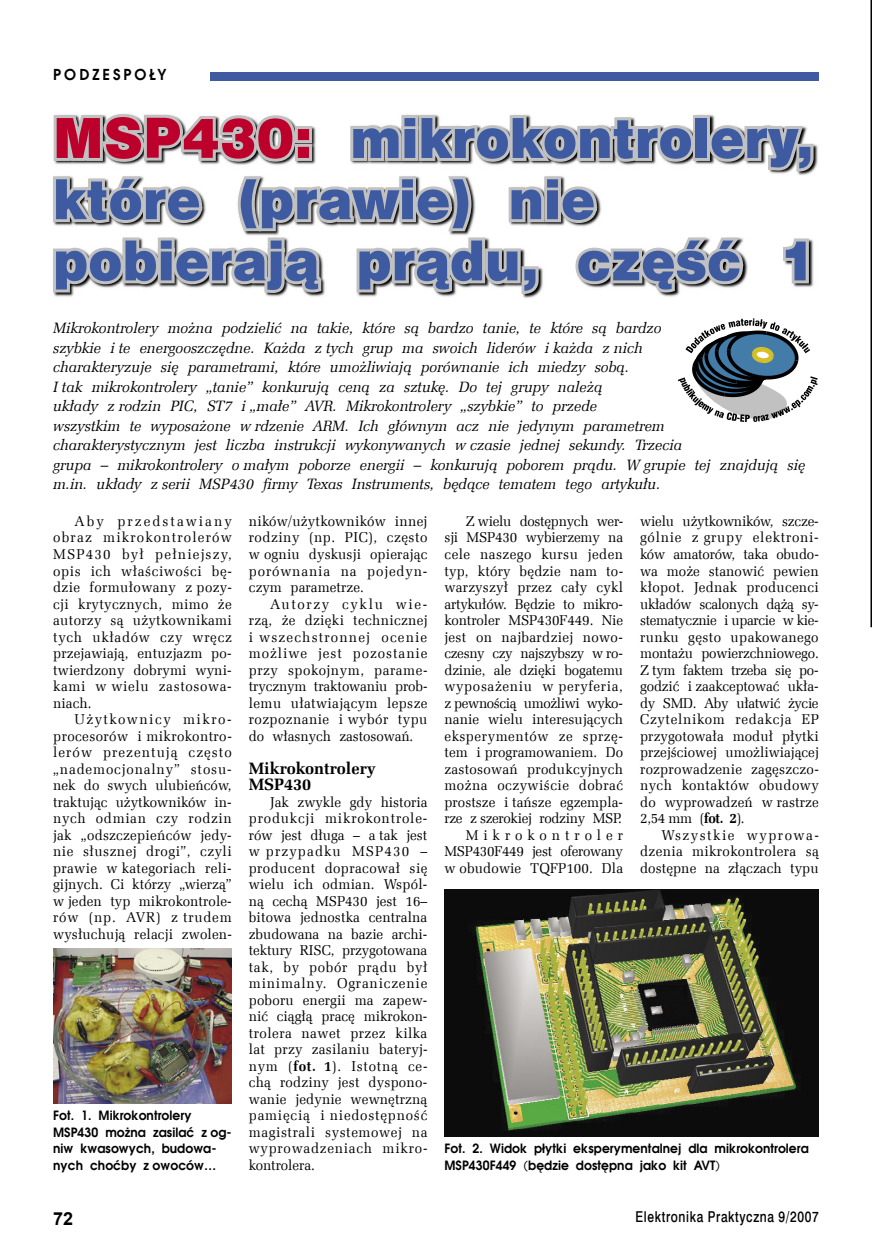
<style>
.page{position:relative;width:872px;height:1255px;background:#fff}
.page>*{position:absolute;margin:0;border:0;box-sizing:border-box;transform-origin:0 0}
.t1{font:51px/61.2px "Swis 721 Blk 2 EU";letter-spacing:.005em;color:#3e5ba1}
.t2{font:700 18px "Arial";color:#000}
.t3{font:700 16.5px/16.5px "Zapf Ellipt EU";color:#000}
.t4{font:italic 15px/19.5px "Zapf Ellipt EU";letter-spacing:-.005em;color:#000}
.t5{font:15px "Swis 721 Md EU";letter-spacing:.05em;color:#000;scale:.8 1}
.t6{font:700 15px "Avalon";letter-spacing:.205em;color:#000;scale:.96 1}
.t7{font:14.25px/16.5px "Zapf Ellipt EU";letter-spacing:.01em;color:#000;text-align:justify;scale:.96 1}
.t8{font:700 12.75px/16.5px "Avalon";letter-spacing:.005em;color:#000;scale:.96 1}
.s1{color:#bd002b}
.s2{font-weight:700}
</style>
<div class="page">
<div style="left:210px;top:72px;width:608px;height:9px;background:#3e5ba1"></div>
<svg style="left:53px;top:114px;width:765px;height:183px"></svg>
<svg style="left:678px;top:318px;width:139px;height:104px"></svg>
<img style="left:53px;top:948px;width:178px;height:155px">
<img style="left:444px;top:889px;width:374px;height:247px">
<svg style="left:870px;top:0;width:2px;height:627px"></svg>
<p class="t6" style="left:53px;top:65px;width:119px">PODZESPOŁY</p>
<h1 class="t1" style="left:53px;top:112px;width:764px"><span class="s1">MSP430:</span> mikrokontrolery, które (prawie) nie pobierają prądu, część 1</h1>
<p class="t4" style="left:53px;top:318px;width:754px">Mikrokontrolery można podzielić na takie, które są bardzo tanie, te które są bardzo<br>szybkie i te energooszczędne. Każda z tych grup ma swoich liderów i każda z nich<br>charakteryzuje się parametrami, które umożliwiają porównanie ich miedzy sobą.<br>I tak mikrokontrolery „tanie” konkurują ceną za sztukę. Do tej grupy należą<br>układy z rodzin PIC, ST7 i „małe” AVR. Mikrokontrolery „szybkie” to przede<br>wszystkim te wyposażone w rdzenie ARM. Ich głównym acz nie jedynym parametrem<br>charakterystycznym jest liczba instrukcji wykonywanych w czasie jednej sekundy. Trzecia<br>grupa – mikrokontrolery o małym poborze energii – konkurują poborem prądu. W grupie tej znajdują się m.in. układy z serii MSP430 firmy Texas Instruments, będące tematem tego artykułu.</p>
<p class="t7" style="left:640px;top:513px;width:188px">wielu użytkowników, szcze&shy;gólnie z grupy elektroni&shy;ków amatorów, taka obudo&shy;wa może stanowić pewien kłopot. Jednak producenci układów scalonych dążą sy&shy;stematycznie i uparcie w kie&shy;runku gęsto upakowanego montażu powierzchniowego.<br>Z tym faktem trzeba się po&shy;godzić i zaakceptować ukła&shy;dy SMD. Aby ułatwić życie Czytelnikom redakcja EP przygotowała moduł płytki przejściowej umożliwiającej rozprowadzenie zagęszczo&shy;nych kontaktów obudowy do wyprowadzeń w rastrze 2,54 mm (<span class="s2">fot. 2</span>).</p>
<p class="t7" style="left:640px;top:826px;width:188px;text-indent:21px">Wszystkie wyprowa&shy;dzenia mikrokontrolera są dostępne na złączach typu</p>
<p class="t7" style="left:249px;top:513px;width:188px">ników/użytkowników innej rodziny (np. PIC), często w ogniu dyskusji opierając porównania na pojedyn&shy;czym parametrze.</p>
<p class="t7" style="left:249px;top:595px;width:188px;text-indent:21px">Autorzy cyklu wie&shy;rzą, że dzięki technicznej i wszechstronnej ocenie możliwe jest pozostanie przy spokojnym, parame&shy;trycznym traktowaniu prob&shy;lemu ułatwiającym lepsze rozpoznanie i wybór typu do własnych zastosowań.</p>
<p class="t3" style="left:249px;top:760px;width:129px">Mikrokontrolery<br>MSP430</p>
<p class="t7" style="left:249px;top:793px;width:188px;text-indent:21px">Jak zwykle gdy historia produkcji mikrokontrole&shy;rów jest długa – a tak jest w przypadku MSP430 – producent dopracował się wielu ich odmian. Wspól&shy;ną cechą MSP430 jest 16– bitowa jednostka centralna zbudowana na bazie archi&shy;tektury RISC, przygotowana tak, by pobór prądu był minimalny. Ograniczenie poboru energii ma zapew&shy;nić ciągłą pracę mikrokon&shy;trolera nawet przez kilka lat przy zasilaniu bateryj&shy;nym (<span class="s2">fot. 1</span>). Istotną ce&shy;chą rodziny jest dyspono&shy;wanie jedynie wewnętrzną pamięcią i niedostępność magistrali systemowej na wyprowadzeniach mikro&shy;kontrolera.</p>
<p class="t7" style="left:444px;top:513px;width:188px;text-align:right">Z wielu dostępnych wer-<br>sji MSP430 wybierzemy na cele naszego kursu jeden typ, który będzie nam to&shy;warzyszył przez cały cykl artykułów. Będzie to mikro&shy;kontroler MSP430F449. Nie jest on najbardziej nowo&shy;czesny czy najszybszy w ro&shy;dzinie, ale dzięki bogatemu wyposażeniu w peryferia, z pewnością umożliwi wyko&shy;nanie wielu interesujących eksperymentów ze sprzę&shy;tem i programowaniem. Do zastosowań produkcyjnych można oczywiście dobrać prostsze i tańsze egzempla&shy;rze z szerokiej rodziny MSP.<br>Mikrokontroler<br>MSP430F449 jest oferowany w obudowie TQFP100. Dla</p>
<p class="t7" style="left:53px;top:513px;width:188px;text-indent:21px">Aby przedstawiany obraz mikrokontrolerów MSP430 był pełniejszy, opis ich właściwości bę&shy;dzie formułowany z pozy&shy;cji krytycznych, mimo że autorzy są użytkownikami tych układów czy wręcz przejawiają, entuzjazm po&shy;twierdzony dobrymi wyni&shy;kami w wielu zastosowa&shy;niach.</p>
<p class="t7" style="left:53px;top:711px;width:188px;text-indent:21px">Użytkownicy mikro&shy;procesorów i mikrokontro&shy;lerów prezentują często „nademocjonalny” stosu&shy;nek do swych ulubieńców, traktując użytkowników in&shy;nych odmian czy rodzin jak „odszczepieńców jedy&shy;nie słusznej drogi”, czyli prawie w kategoriach reli&shy;gijnych. Ci którzy „wierzą” w jeden typ mikrokontrole&shy;rów (np. AVR) z trudem wysłuchują relacji zwolen-</p>
<p class="t8" style="left:53px;top:1107px;width:187px">Fot. 1. Mikrokontrolery<br>MSP430 można zasilać z og&shy;niw kwasowych, budowa&shy;nych choćby z owoców…</p>
<p class="t8" style="left:444px;top:1140px;width:381px">Fot. 2. Widok płytki eksperymentalnej dla mikrokontrolera<br>MSP430F449 (będzie dostępna jako kit AVT)</p>
<p class="t2" style="left:53px;top:1206px;width:22px">72</p>
<p class="t5" style="left:635px;top:1207px;width:230px">Elektronika Praktyczna 9/2007</p>
</div>
